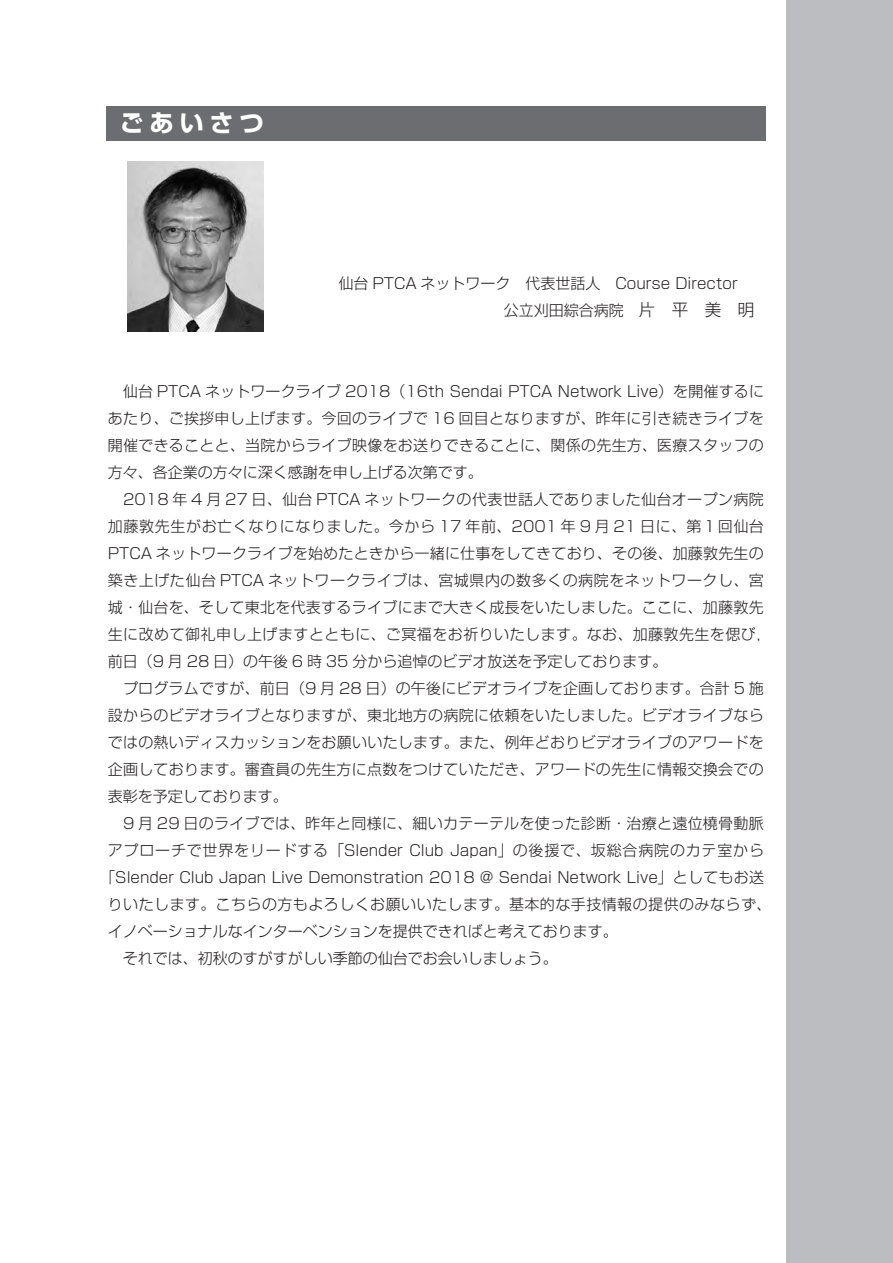
<style>
.page{position:relative;width:893px;height:1263px;background:#fff}
.page>*{position:absolute;margin:0;border:0;box-sizing:border-box;transform-origin:0 0}
.t1{font:700 24px "Shin Go Pro";letter-spacing:.25em;color:#fff}
.t2{font:300 15px/27px "Shin Go Pro";letter-spacing:.02em;color:#231f20;text-align:justify}
.t3{font:300 15px/27px "Shin Go Pro";color:#231f20}
.t4{font:300 15px "Shin Go Pro";letter-spacing:.055em;color:#231f20}
.s1{font-size:16.5px}
</style>
<div class="page">
<div style="left:787px;top:0;width:106px;height:1263px;background:#bcbdc0"></div>
<img style="left:128px;top:162px;width:136px;height:170px">
<div style="left:106px;top:106px;width:659px;height:34px;background:#6c6d70"></div>
<h1 class="t1" style="left:120px;top:104px;width:145px">ごあいさつ</h1>
<p class="t3" style="left:504px;top:268px;width:252px;text-indent:-165px">仙台 PTCA ネットワーク　代表世話人　Course Director公立刈田綜合病院　<span class="s1">片　平　美　明</span></p>
<p class="t2" style="left:108px;top:376px;width:658px;text-indent:15px">仙台 PTCA ネットワークライブ 2018（16th Sendai PTCA Network Live）を開催するにあたり、ご挨拶申し上げます。今回のライブで 16 回目となりますが、昨年に引き続きライブを開催できることと、当院からライブ映像をお送りできることに、関係の先生方、医療スタッフの方々、各企業の方々に深く感謝を申し上げる次第です。</p>
<p class="t2" style="left:108px;top:484px;width:665px;text-align:left;text-indent:15px">2018 年 4 月 27 日、仙台 PTCA ネットワークの代表世話人でありました仙台オープン病院加藤敦先生がお亡くなりになりました。今から 17 年前、2001 年 9 月 21 日に、第１回仙台PTCA ネットワークライブを始めたときから一緒に仕事をしてきており、その後、加藤敦先生の築き上げた仙台 PTCA ネットワークライブは、宮城県内の数多くの病院をネットワークし、宮城・仙台を、そして東北を代表するライブにまで大きく成長をいたしました。ここに、加藤敦先生に改めて御礼申し上げますとともに、ご冥福をお祈りいたします。なお、加藤敦先生を偲び，前日（9 月 28 日）の午後 6 時 35 分から追悼のビデオ放送を予定しております。</p>
<p class="t2" style="left:108px;top:673px;width:658px;text-indent:15px">プログラムですが、前日（9 月 28 日）の午後にビデオライブを企画しております。合計 5 施設からのビデオライブとなりますが、東北地方の病院に依頼をいたしました。ビデオライブならではの熱いディスカッションをお願いいたします。また、例年どおりビデオライブのアワードを企画しております。審査員の先生方に点数をつけていただき、アワードの先生に情報交換会での表彰を予定しております。</p>
<p class="t2" style="left:123px;top:808px;width:642px">9 月 29 日のライブでは、昨年と同様に、細いカテーテルを使った診断・治療と遠位橈骨動脈</p>
<p class="t4" style="left:108px;top:838px;width:658px">アプローチで世界をリードする「Slender Club Japan」の後援で、坂総合病院のカテ室から</p>
<p class="t3" style="left:100px;top:862px;width:665px">「Slender Club Japan Live Demonstration 2018 @ Sendai Network Live」としてもお送</p>
<p class="t2" style="left:108px;top:889px;width:665px">りいたします。こちらの方もよろしくお願いいたします。基本的な手技情報の提供のみならず、</p>
<p class="t3" style="left:108px;top:916px;width:512px">イノベーショナルなインターベンションを提供できればと考えております。</p>
<p class="t3" style="left:123px;top:943px;width:437px">それでは、初秋のすがすがしい季節の仙台でお会いしましょう。</p>
</div>
